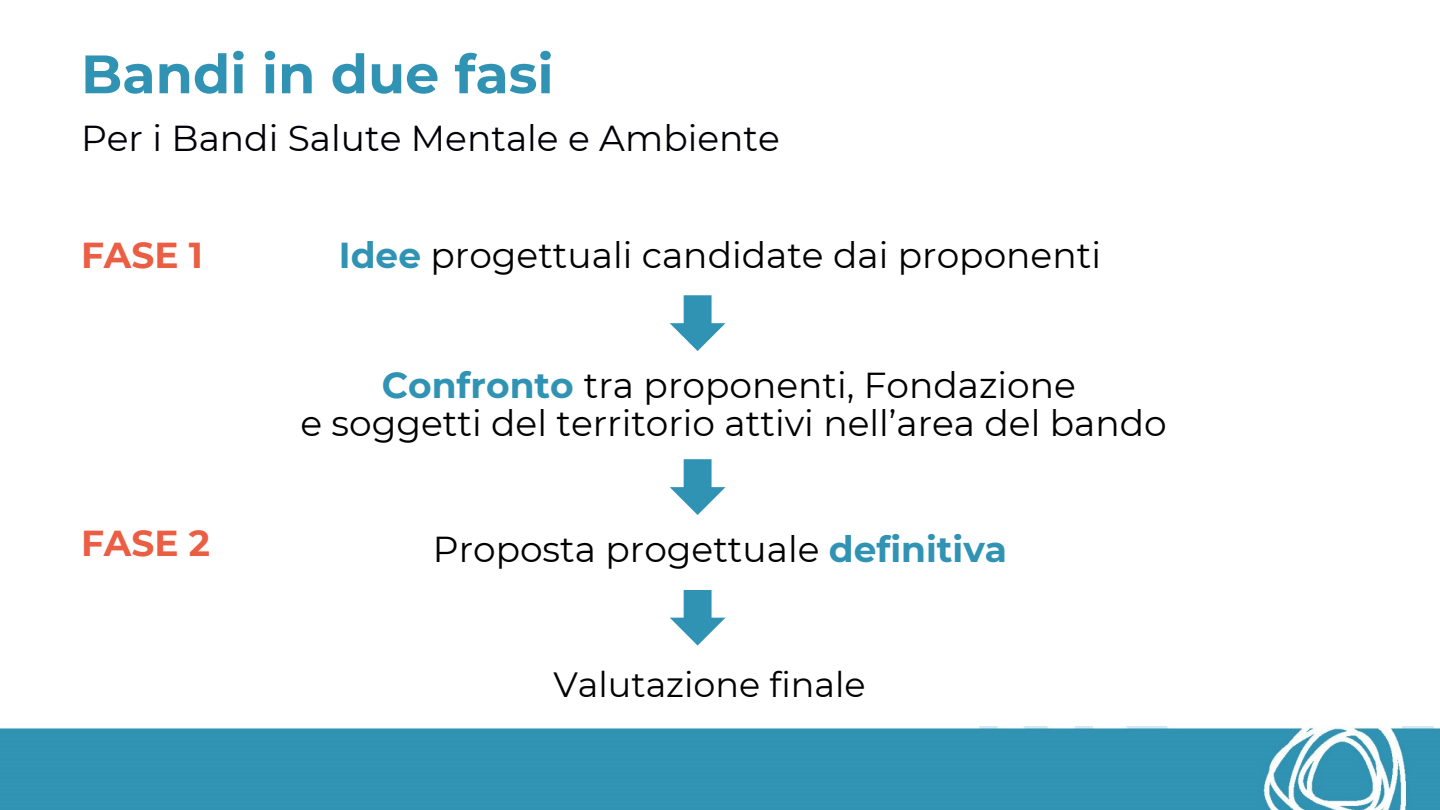
<style>
.page{position:relative;width:1440px;height:810px;background:#fff}
.page>*{position:absolute;margin:0;border:0;box-sizing:border-box;transform-origin:0 0}
.t1{font:700 54px "Montserrat";color:#3193b4}
.t2{font:36px "Montserrat";color:#000}
.t3{font:36px "Montserrat";color:#000009}
.t4{font:700 36px "Montserrat";color:#eb5e44}
.t5{font:35px "Montserrat";color:#000}
.s1{font-weight:700;color:#3193b4}
</style>
<div class="page">
<img style="left:0;top:726px;width:1440px;height:84px">
<svg style="left:670px;top:459px;width:56px;height:56px"></svg>
<svg style="left:670px;top:590px;width:56px;height:56px"></svg>
<svg style="left:670px;top:295px;width:56px;height:56px"></svg>
<p class="t1" style="left:81px;top:41px;width:474px">Bandi in due fasi</p>
<p class="t3" style="left:81px;top:116px;width:700px">Per i Bandi Salute Mentale e Ambiente</p>
<p class="t4" style="left:81px;top:233px;width:123px">FASE 1</p>
<p class="t4" style="left:81px;top:521px;width:131px">FASE 2</p>
<p class="t2" style="left:339px;top:233px;width:764px"><span class="s1">Idee</span> progettuali candidate dai proponenti</p>
<p class="t2" style="left:382px;top:363px;width:696px"><span class="s1">Confronto</span> tra proponenti, Fondazione</p>
<h2 class="t2" style="left:300px;top:401px;width:868px">e soggetti del territorio attivi nell’area del bando</h2>
<h2 class="t2" style="left:433px;top:527px;width:576px">Proposta progettuale <span class="s1">definitiva</span></h2>
<p class="t5" style="left:553px;top:663px;width:314px">Valutazione finale</p>
</div>
